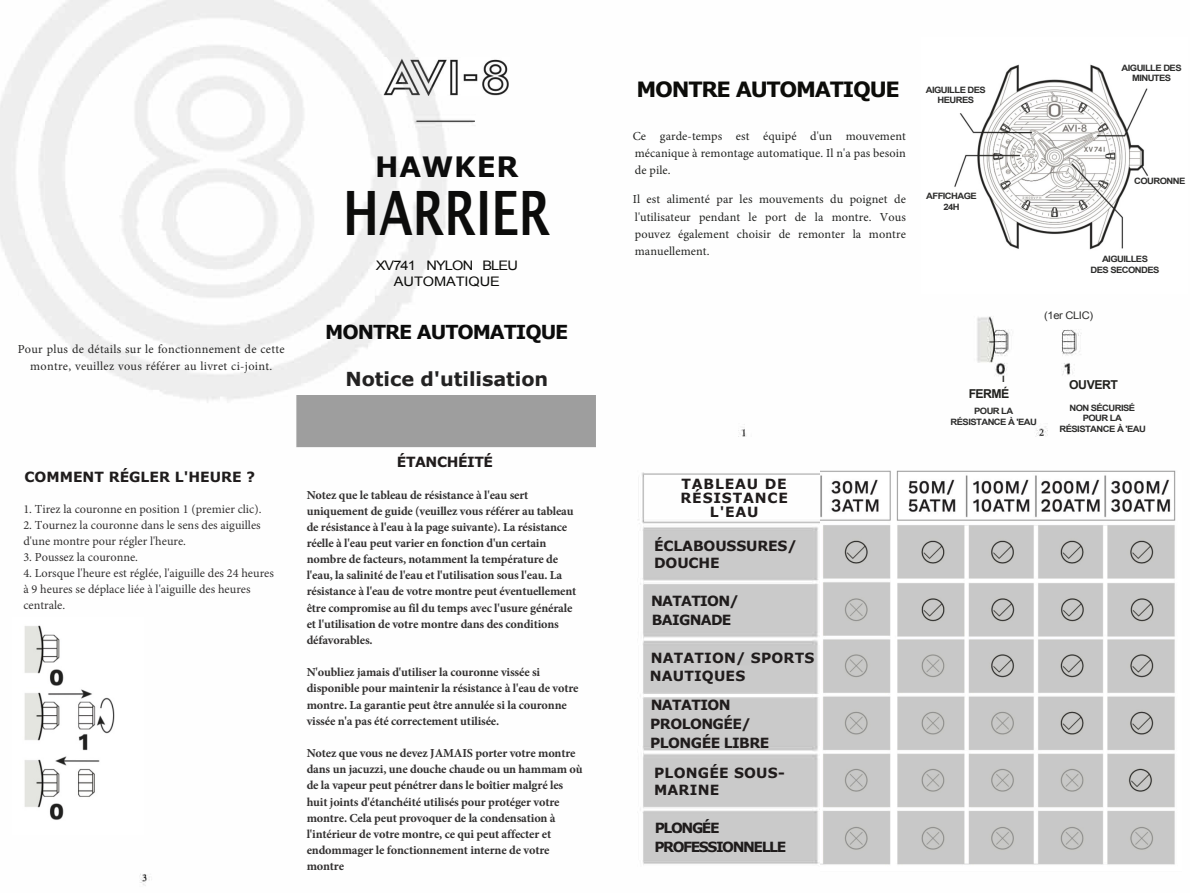
<style>
.page{position:relative;width:1191px;height:893px;background:#fff}
.page>*{position:absolute;margin:0;border:0;box-sizing:border-box;transform-origin:0 0}
.t1{font:700 61.25px "Lucida Grande";color:#0c0c0b;scale:.75 1}
.t2{font:700 28px "Verdana";letter-spacing:.025em;color:#0c0c0c}
.t3{font:700 21px "Verdana";letter-spacing:-.06em;color:#0c0c09}
.t4{font:700 19.25px "Verdana";letter-spacing:-.005em;color:#232222}
.t5{font:700 19.25px "Verdana";letter-spacing:-.055em;color:#0c0c0c}
.t6{font:700 14px/18.6px "Verdana";letter-spacing:.01em;color:#201c1c}
.t7{font:700 14px/18.9px "Verdana";letter-spacing:-.04em;color:#201c1c}
.t8{font:700 14px/14.3px "Verdana";letter-spacing:.06em;color:#201c1c;text-align:center}
.t9{font:700 14px/18.9px "Verdana";letter-spacing:-.1em;color:#1f1c1c}
.t10{font:700 14px "Verdana";color:#1f1c1c}
.t11{font:700 14px/16.8px "Verdana";letter-spacing:-.01em;color:#201c1c}
.t12{font:700 14px/18.6px "Verdana";letter-spacing:-.05em;color:#1f1c1c}
.t13{font:700 14px "Verdana";letter-spacing:-.03em;color:#201c1c}
.t14{font:13.12px/15.8px "Arial";letter-spacing:-.06em;color:#0c0c0a;text-align:center;scale:1.11 1}
.t15{font:700 12.25px/16.1px "Minion Pro";letter-spacing:-.01em;color:#333131}
.t16{font:12.25px/15.9px "Minion Pro";color:#333131}
.t17{font:12.25px/17.2px "Minion Pro";letter-spacing:.005em;color:#222321;text-align:justify}
.t18{font:12.25px/17.2px "Minion Pro";letter-spacing:.025em;color:#272726;text-align:center}
.t19{font:700 12.25px "Arial";letter-spacing:-.035em;color:#21211d}
.t20{font:700 12.25px "Arial";letter-spacing:-.05em;color:#20201d}
.t21{font:10.5px "Arial";letter-spacing:-.03em;color:#2d2d2c;scale:1.06 1}
.t22{font:700 8.75px/10.5px "Arial";letter-spacing:-.06em;color:#2d2d2c;text-align:center;scale:1.08 1}
.t23{font:700 8.75px/11.7px "Arial";letter-spacing:-.025em;color:#252524;scale:1.08 1}
.t24{font:700 8.75px "Arial";color:#2f2f2c;scale:1.08 1}
</style>
<div class="page">
<img style="left:0;top:0;width:1175px;height:886px">
<img style="left:383px;top:57px;width:126px;height:39px">
<div style="left:296px;top:395px;width:299px;height:52px;background:#9e9e9e"></div>
<hr style="left:416px;top:121px;width:59px;height:1px;background:#383838">
<img style="left:13px;top:617px;width:130px;height:218px">
<img style="left:820px;top:471px;width:356px;height:400px">
<img style="left:921px;top:37px;width:254px;height:257px">
<p class="t18" style="left:18px;top:340px;width:268px">Pour plus de détails sur le fonctionnement de cette montre, veuillez vous référer au livret ci-joint.</p>
<h2 class="t2" style="left:375px;top:149px;width:145px">HAWKER</h2>
<h1 class="t1" style="left:343px;top:163px;width:278px">HARRIER</h1>
<p class="t14" style="left:376px;top:258px;width:130px">XV741 NYLON BLEU<br>AUTOMATIQUE</p>
<h3 class="t5" style="left:325px;top:320px;width:245px">MONTRE AUTOMATIQUE</h3>
<h3 class="t4" style="left:345px;top:366px;width:204px">Notice d'utilisation</h3>
<p class="t10" style="left:24px;top:468px;width:232px">COMMENT RÉGLER L'HEURE ?</p>
<p class="t16" style="left:23px;top:501px;width:239px">1. Tirez la couronne en position 1 (premier clic).</p>
<p class="t16" style="left:23px;top:517px;width:239px">2. Tournez la couronne dans le sens des aiguilles d'une montre pour régler l'heure.</p>
<p class="t16" style="left:23px;top:549px;width:116px">3. Poussez la couronne.</p>
<p class="t16" style="left:23px;top:565px;width:252px">4. Lorsque l'heure est réglée, l'aiguille des 24 heures à 9 heures se déplace liée à l'aiguille des heures centrale.</p>
<p class="t13" style="left:397px;top:453px;width:98px">ÉTANCHÉITÉ</p>
<p class="t15" style="left:307px;top:486px;width:271px">Notez que le tableau de résistance à l'eau sert uniquement de guide (veuillez vous référer au tableau de résistance à l'eau à la page suivante). La résistance réelle à l'eau peut varier en fonction d'un certain nombre de facteurs, notamment la température de l'eau, la salinité de l'eau et l'utilisation sous l'eau. La résistance à l'eau de votre montre peut éventuellement être compromise au fil du temps avec l'usure générale et l'utilisation de votre montre dans des conditions défavorables.</p>
<p class="t15" style="left:307px;top:664px;width:273px">N'oubliez jamais d'utiliser la couronne vissée si disponible pour maintenir la résistance à l'eau de votre montre. La garantie peut être annulée si la couronne vissée n'a pas été correctement utilisée.</p>
<p class="t15" style="left:307px;top:745px;width:277px">Notez que vous ne devez JAMAIS porter votre montre dans un jacuzzi, une douche chaude ou un hammam où de la vapeur peut pénétrer dans le boîtier malgré les huit joints d'étanchéité utilisés pour protéger votre montre. Cela peut provoquer de la condensation à l'intérieur de votre montre, ce qui peut affecter et endommager le fonctionnement interne de votre montre</p>
<h3 class="t3" style="left:636px;top:76px;width:265px">MONTRE AUTOMATIQUE</h3>
<p class="t17" style="left:632px;top:127px;width:274px">Ce garde-temps est équipé d'un mouvement mécanique à remontage automatique. Il n'a pas besoin de pile.</p>
<p class="t17" style="left:632px;top:191px;width:274px">Il est alimenté par les mouvements du poignet de l'utilisateur pendant le port de la montre. Vous pouvez également choisir de remonter la montre manuellement.</p>
<p class="t22" style="left:925px;top:85px;width:57px">AIGUILLE DES<br>HEURES</p>
<p class="t22" style="left:926px;top:191px;width:48px">AFFICHAGE<br>24H</p>
<p class="t22" style="left:1121px;top:63px;width:57px">AIGUILLE DES<br>MINUTES</p>
<p class="t22" style="left:1134px;top:176px;width:49px">COURONNE</p>
<p class="t23" style="left:1088px;top:252px;width:55px;text-indent:15px">AIGUILLE<br>DES</p>
<p class="t22" style="left:1090px;top:254px;width:65px">AIGUILLES<br>DES SECONDES</p>
<p class="t23" style="left:1136px;top:263px;width:25px">NDES</p>
<p class="t21" style="left:1044px;top:308px;width:48px">(1er CLIC)</p>
<p class="t8" style="left:680px;top:476px;width:109px">TABLEAU DE<br>RÉSISTANCE<br>L'EAU</p>
<p class="t11" style="left:654px;top:537px;width:144px">ÉCLABOUSSURES/<br>DOUCHE</p>
<p class="t12" style="left:651px;top:591px;width:90px">NATATION/<br>BAIGNADE</p>
<p class="t6" style="left:649px;top:648px;width:166px">NATATION/ SPORTS<br>NAUTIQUES</p>
<p class="t7" style="left:650px;top:695px;width:121px">NATATION<br>PROLONGÉE/<br>PLONGÉE LIBRE</p>
<p class="t6" style="left:654px;top:763px;width:132px;line-height:16.8px">PLONGÉE SOUS-<br>MARINE</p>
<p class="t9" style="left:654px;top:817px;width:133px">PLONGÉE<br>PROFESSIONNELLE</p>
<p class="t24" style="left:1002px;top:373px;width:4px">I</p>
<p class="t20" style="left:968px;top:385px;width:42px">FERMÉ</p>
<p class="t19" style="left:1068px;top:377px;width:50px">OUVERT</p>
<p class="t22" style="left:950px;top:406px;width:81px">POUR LA<br>RÉSISTANCE À 'EAU</p>
<p class="t22" style="left:1059px;top:402px;width:81px">NON SÉCURISÉ<br>POUR LA<br>RÉSISTANCE À 'EAU</p>
</div>
